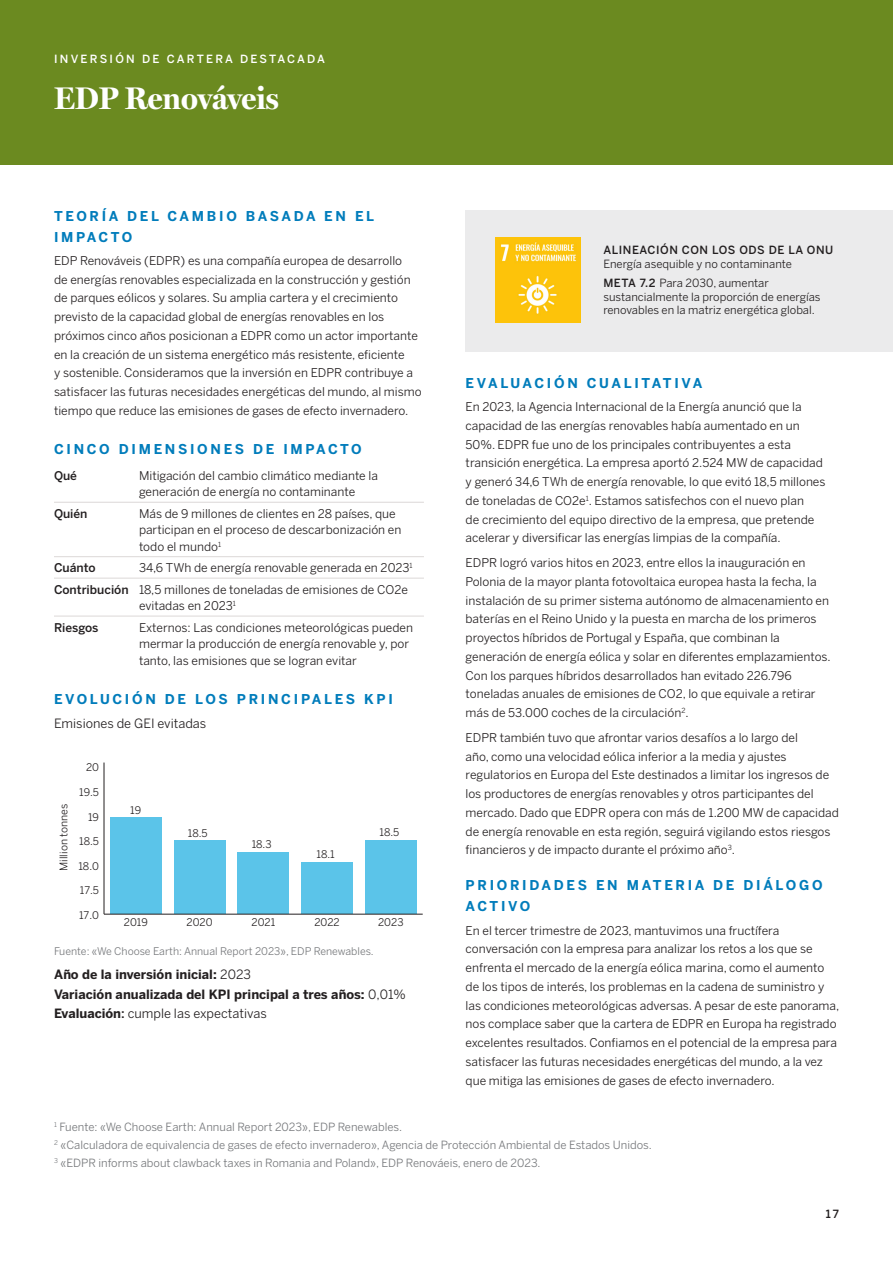
<style>
.page{position:relative;width:893px;height:1263px;background:#fff}
.page>*{position:absolute;margin:0;border:0;box-sizing:border-box;transform-origin:0 0}
.Headline_1_no_TOC_White{font:700 31.5px "Miller Display";color:#fff}
.Subhead_1_-_Blue{font:700 13.5px/21px "Benton Sans";letter-spacing:.2em;color:#007cbb}
.Body_Copy_-_Bold_to_colon{font:700 12.75px "Benton Sans";color:#231f20}
.Body_Copy_-_Bold_to_colon-2{font:12.75px "Benton Sans";color:#231f20}
.Body_Copy_-_Black{font:12.75px "Benton Sans";color:#231f20}
.Body_Copy{font:12px/18.8px "Benton Sans";color:#231f20}
.Body_Copy_-_Black-2{font:12px/18.8px "Benton Sans";color:#231f20}
.Body_Copy_-_Black-3{font:500 12px "Benton Sans";color:#231f20}
.Body_Copy_-_Black-4{font:11.25px "Benton Sans";color:#76787b}
.Legal_-_Black{font:11.25px/13.5px "Benton Sans";color:#231f20}
.Subhead_2_-_White{font:500 11.25px "Benton Sans";letter-spacing:.2em;color:#fff}
.Subhead_2_-_White-2{font:500 11.25px "Benton Sans";color:#231f20}
.t1{font:10.5px "Benton Sans";color:#231f20}
.Legal_-_Gray{font:10.5px "Benton Sans";color:#76787b}
.s1{font-weight:400}
.s2{font-weight:700}
.s3{font-weight:500}
</style>
<div class="page">
<div style="left:0;top:0;width:893px;height:164px;background:#6b8a20"></div>
<hr style="left:54px;top:502px;width:85px;height:1px;background:#dcd8d7">
<hr style="left:139px;top:502px;width:285px;height:1px;background:#dcd8d7">
<hr style="left:54px;top:556px;width:85px;height:1px;background:#dcd8d7">
<hr style="left:139px;top:556px;width:285px;height:1px;background:#dcd8d7">
<hr style="left:54px;top:578px;width:85px;height:1px;background:#dcd8d7">
<hr style="left:139px;top:578px;width:285px;height:1px;background:#dcd8d7">
<hr style="left:54px;top:616px;width:85px;height:1px;background:#dcd8d7">
<hr style="left:139px;top:616px;width:285px;height:1px;background:#dcd8d7">
<div style="left:365px;top:840px;width:51px;height:74px;background:#5bc4e9"></div>
<div style="left:110px;top:817px;width:51px;height:97px;background:#5bc4e9"></div>
<div style="left:174px;top:840px;width:51px;height:74px;background:#5bc4e9"></div>
<div style="left:238px;top:852px;width:51px;height:62px;background:#5bc4e9"></div>
<div style="left:302px;top:862px;width:51px;height:52px;background:#5bc4e9"></div>
<hr style="left:104px;top:914px;width:319px;height:1px;background:#231f20">
<hr style="left:104px;top:762px;width:1px;height:152px;background:#231f20">
<div style="left:466px;top:210px;width:427px;height:142px;background:#ebebec"></div>
<img style="left:495px;top:237px;width:85px;height:85px">
<p class="Subhead_2_-_White" style="left:54px;top:51px;width:272px">INVERSIÓN DE CARTERA DESTACADA</p>
<p class="Headline_1_no_TOC_White" style="left:54px;top:73px;width:226px">EDP Renováveis</p>
<p class="Subhead_1_-_Blue" style="left:54px;top:205px;width:322px">TEORÍA DEL CAMBIO BASADA EN EL<br>IMPACTO</p>
<p class="Body_Copy_-_Black-2" style="left:54px;top:250px;width:369px">EDP Renováveis (EDPR) es una compañía europea de desarrollo<br>de energías renovables especializada en la construcción y gestión de parques eólicos y solares. Su amplia cartera y el crecimiento previsto de la capacidad global de energías renovables en los próximos cinco años posicionan a EDPR como un actor importante en la creación de un sistema energético más resistente, eficiente<br>y sostenible. Consideramos que la inversión en EDPR contribuye a satisfacer las futuras necesidades energéticas del mundo, al mismo tiempo que reduce las emisiones de gases de efecto invernadero.</p>
<p class="Subhead_1_-_Blue" style="left:54px;top:438px;width:309px">CINCO DIMENSIONES DE IMPACTO</p>
<p class="Body_Copy_-_Black-3" style="left:54px;top:467px;width:25px">Qué</p>
<p class="Body_Copy_-_Black-2" style="left:139px;top:466px;width:240px;line-height:16.5px">Mitigación del cambio climático mediante la generación de energía no contaminante</p>
<p class="Body_Copy_-_Black-3" style="left:54px;top:505px;width:35px">Quién</p>
<p class="Body_Copy_-_Black-2" style="left:139px;top:504px;width:264px;line-height:16.5px">Más de 9 millones de clientes en 28 países, que participan en el proceso de descarbonización en todo el mundo<sup>1</sup></p>
<p class="Body_Copy_-_Black-3" style="left:54px;top:559px;width:43px">Cuánto</p>
<p class="Body_Copy_-_Black-2" style="left:139px;top:558px;width:275px">34,6 TWh de energía renovable generada en 2023<sup>1</sup></p>
<p class="Body_Copy_-_Black-3" style="left:54px;top:580px;width:76px">Contribución</p>
<p class="Body_Copy_-_Black-2" style="left:139px;top:580px;width:270px;line-height:16.5px">18,5 millones de toneladas de emisiones de CO2e evitadas en 2023<sup>1</sup></p>
<p class="Body_Copy_-_Black-3" style="left:54px;top:618px;width:46px">Riesgos</p>
<p class="Body_Copy_-_Black-2" style="left:139px;top:618px;width:276px;line-height:16.5px">Externos: Las condiciones meteorológicas pueden mermar la producción de energía renovable y, por tanto, las emisiones que se logran evitar</p>
<p class="Subhead_1_-_Blue" style="left:54px;top:688px;width:340px">EVOLUCIÓN DE LOS PRINCIPALES KPI</p>
<p class="Body_Copy_-_Black" style="left:54px;top:714px;width:154px">Emisiones de GEI evitadas</p>
<p class="t1" style="left:86px;top:761px;width:15px">20</p>
<p class="t1" style="left:58px;top:871px;width:68px;rotate:-90deg">Million tonnes</p>
<p class="t1" style="left:79px;top:786px;width:21px">19.5</p>
<p class="t1" style="left:88px;top:810px;width:12px">19</p>
<p class="t1" style="left:79px;top:835px;width:21px">18.5</p>
<p class="t1" style="left:78px;top:860px;width:22px">18.0</p>
<p class="t1" style="left:80px;top:884px;width:21px">17.5</p>
<p class="t1" style="left:79px;top:909px;width:21px">17.0</p>
<p class="t1" style="left:130px;top:803px;width:12px">19</p>
<p class="t1" style="left:188px;top:827px;width:21px">18.5</p>
<p class="t1" style="left:252px;top:838px;width:21px">18.3</p>
<p class="t1" style="left:317px;top:848px;width:20px">18.1</p>
<p class="t1" style="left:379px;top:826px;width:21px">18.5</p>
<p class="t1" style="left:124px;top:916px;width:25px">2019</p>
<p class="t1" style="left:187px;top:916px;width:28px">2020</p>
<p class="t1" style="left:251px;top:916px;width:25px">2021</p>
<p class="t1" style="left:314px;top:916px;width:27px">2022</p>
<p class="t1" style="left:378px;top:916px;width:27px">2023</p>
<p class="Legal_-_Gray" style="left:54px;top:944px;width:321px">Fuente: «We Choose Earth: Annual Report 2023», EDP Renewables.</p>
<p class="Body_Copy_-_Bold_to_colon" style="left:54px;top:965px;width:199px">Año de la inversión inicial: <span class="s1">2023</span></p>
<p class="Body_Copy_-_Bold_to_colon" style="left:54px;top:984px;width:353px">Variación anualizada del KPI principal a tres años: <span class="s1">0,01%</span></p>
<p class="Body_Copy_-_Bold_to_colon-2" style="left:54px;top:1004px;width:214px"><span class="s2">Evaluación</span><span class="s3">:</span> cumple las expectativas</p>
<p class="Legal_-_Black" style="left:603px;top:243px;width:231px"><span class="s3">ALINEACIÓN CON LOS ODS DE LA ONU<br></span>Energía asequible y no contaminante</p>
<p class="Legal_-_Black" style="left:603px;top:276px;width:219px"><span class="s3">META 7. 2</span> Para 2030, aumentar sustancialmente la proporción de energías renovables en la matriz energética global.</p>
<p class="Subhead_1_-_Blue" style="left:466px;top:372px;width:238px">EVALUACIÓN CUALITATIVA</p>
<p class="Body_Copy" style="left:466px;top:397px;width:361px">En 2023, la Agencia Internacional de la Energía anunció que la capacidad de las energías renovables había aumentado en un 50%. EDPR fue uno de los principales contribuyentes a esta transición energética. La empresa aportó 2.524 MW de capacidad y generó 34,6 TWh de energía renovable, lo que evitó 18,5 millones de toneladas de CO2e<sup>1</sup>. Estamos satisfechos con el nuevo plan<br>de crecimiento del equipo directivo de la empresa, que pretende acelerar y diversificar las energías limpias de la compañía.</p>
<p class="Body_Copy" style="left:466px;top:553px;width:367px">EDPR logró varios hitos en 2023, entre ellos la inauguración en Polonia de la mayor planta fotovoltaica europea hasta la fecha, la instalación de su primer sistema autónomo de almacenamiento en baterías en el Reino Unido y la puesta en marcha de los primeros proyectos híbridos de Portugal y España, que combinan la generación de energía eólica y solar en diferentes emplazamientos.<br>Con los parques híbridos desarrollados han evitado 226.796 toneladas anuales de emisiones de CO2, lo que equivale a retirar más de 53.000 coches de la circulación<sup>2</sup>.</p>
<p class="Body_Copy" style="left:466px;top:727px;width:375px">EDPR también tuvo que afrontar varios desafíos a lo largo del<br>año, como una velocidad eólica inferior a la media y ajustes regulatorios en Europa del Este destinados a limitar los ingresos de los productores de energías renovables y otros participantes del mercado. Dado que EDPR opera con más de 1.200 MW de capacidad de energía renovable en esta región, seguirá vigilando estos riesgos financieros y de impacto durante el próximo año<sup>3</sup>.</p>
<p class="Subhead_1_-_Blue" style="left:466px;top:874px;width:359px">PRIORIDADES EN MATERIA DE DIÁLOGO<br>ACTIVO</p>
<p class="Body_Copy" style="left:466px;top:920px;width:375px">En el tercer trimestre de 2023, mantuvimos una fructífera conversación con la empresa para analizar los retos a los que se enfrenta el mercado de la energía eólica marina, como el aumento de los tipos de interés, los problemas en la cadena de suministro y las condiciones meteorológicas adversas. A pesar de este panorama, nos complace saber que la cartera de EDPR en Europa ha registrado excelentes resultados. Confiamos en el potencial de la empresa para satisfacer las futuras necesidades energéticas del mundo, a la vez que mitiga las emisiones de gases de efecto invernadero.</p>
<p class="Body_Copy_-_Black-4" style="left:54px;top:1118px;width:349px"><sup>1</sup> Fuente: «We Choose Earth: Annual Report 2023», EDP Renewables.</p>
<p class="Body_Copy_-_Black-4" style="left:54px;top:1136px;width:599px"><sup>2</sup> «Calculadora de equivalencia de gases de efecto invernadero», Agencia de Protección Ambiental de Estados Unidos.</p>
<p class="Body_Copy_-_Black-4" style="left:54px;top:1154px;width:488px"><sup>3</sup> «EDPR informs about clawback taxes in Romania and Poland», EDP Renováeis, enero de 2023.</p>
<p class="Subhead_2_-_White-2" style="left:826px;top:1205px;width:15px">17</p>
</div>
